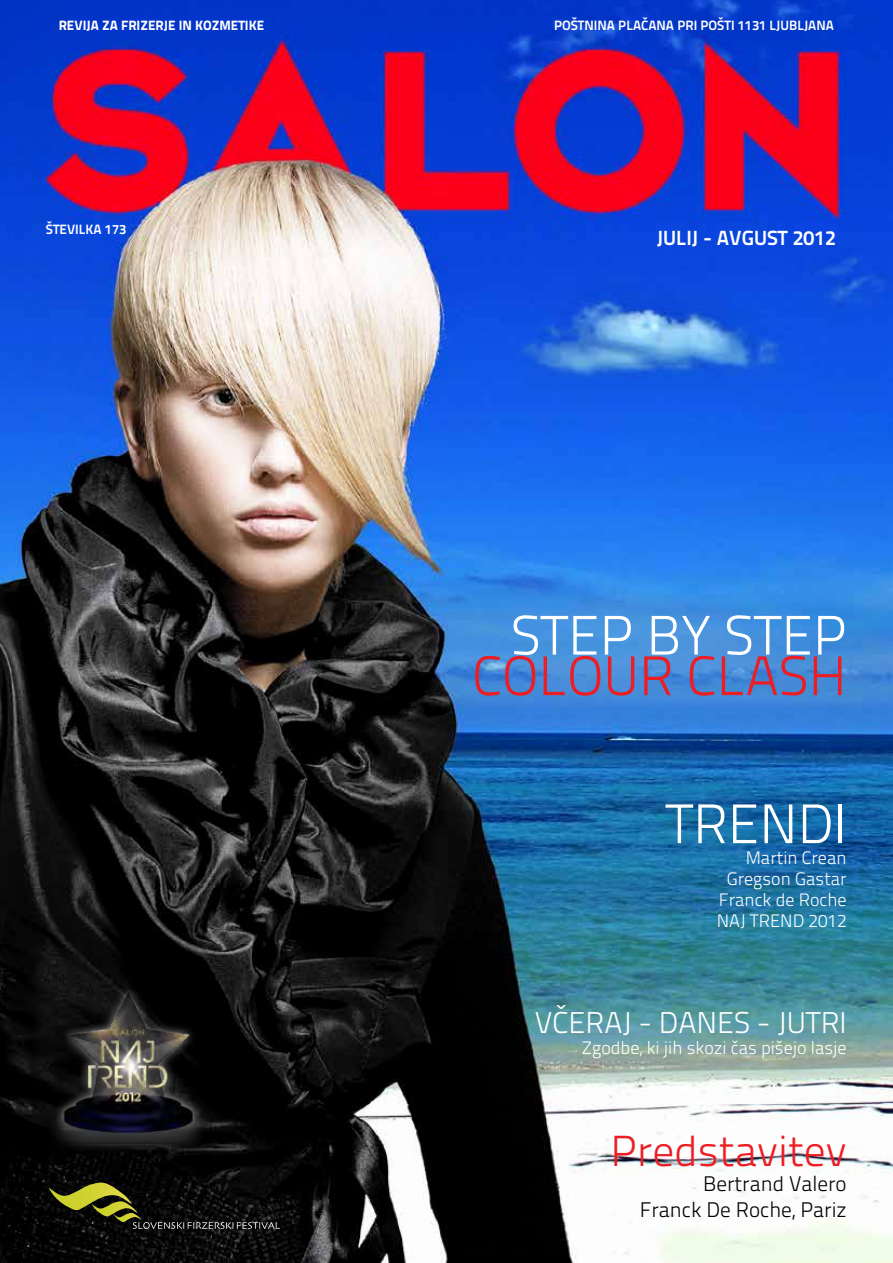
<style>
.page{position:relative;width:893px;height:1263px;background:#fff}
.page>*{position:absolute;margin:0;border:0;box-sizing:border-box;transform-origin:0 0}
.t1{font:300 55.5px "Titillium Text 22 L";color:#fff}
.t2{font:300 55.5px "Titillium Text 22 L";color:#ed1d24}
.t3{font:300 43.35px "Titillium Text 22 L";color:#ed1d24}
.t4{font:300 30px "Titillium Text 22 L";color:#fff}
.t5{font:300 21.15px/25.3px "Titillium Text 22 L";color:#000;text-align:right}
.t6{font:700 20.55px "Titillium Text 22 L";color:#fff}
.t7{font:300 18px/21px "Titillium Text 22 L";color:#fff;text-align:right}
.t8{font:700 13.5px "Titillium Text 22 L";color:#fff}
.t9{font:800 13.5px "Titillium Text 22 L";color:#fff}
</style>
<div class="page">
<img style="left:0;top:0;width:893px;height:1263px">
<div style="left:46px;top:983px;width:160px;height:170px;background:#fff;opacity:.75"></div>
<img style="left:53px;top:990px;width:145px;height:154px">
<img style="left:92px;top:1201px;width:45px;height:16px">
<img style="left:49px;top:1182px;width:83px;height:29px">
<img style="left:114px;top:1213px;width:27px;height:9px">
<svg style="left:133px;top:1222px;width:147px;height:7px"></svg>
<p class="t9" style="left:59px;top:15px;width:207px">REVIJA ZA FRIZERJE IN KOZMETIKE</p>
<p class="t8" style="left:554px;top:15px;width:281px">POŠTNINA PLAČANA PRI POŠTI 1131 LJUBLJANA</p>
<p class="t8" style="left:46px;top:219px;width:82px">ŠTEVILKA 173</p>
<p class="t6" style="left:657px;top:222px;width:181px">JULIJ - AVGUST 2012</p>
<h1 class="t1" style="left:511px;top:595px;width:337px">STEP BY STEP</h1>
<h1 class="t2" style="left:472px;top:635px;width:376px">COLOUR CLASH</h1>
<h1 class="t1" style="left:666px;top:783px;width:183px">TRENDI</h1>
<p class="t7" style="left:717px;top:846px;width:131px">Martin Crean<br>Gregson Gastar<br>Franck de Roche<br>NAJ TREND 2012</p>
<h3 class="t4" style="left:535px;top:1001px;width:313px">VČERAJ - DANES - JUTRI</h3>
<p class="t7" style="left:582px;top:1037px;width:266px">Zgodbe, ki jih skozi čas pišejo lasje</p>
<h2 class="t3" style="left:611px;top:1119px;width:238px">Predstavitev</h2>
<p class="t5" style="left:640px;top:1170px;width:208px">Bertrand Valero<br>Franck De Roche, Pariz</p>
</div>
